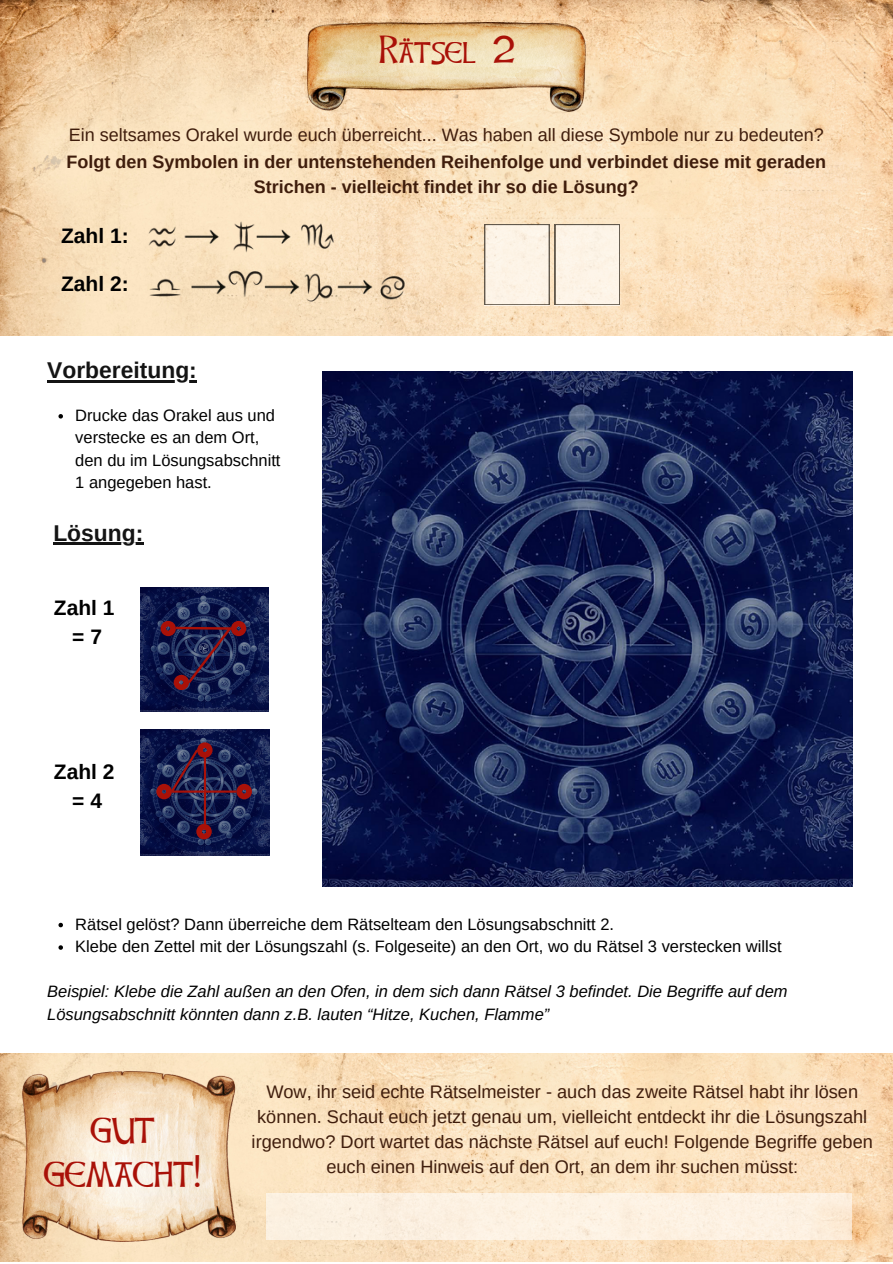
<style>
.page{position:relative;width:893px;height:1264px;background:#fff}
.page>*{position:absolute;margin:0;border:0;box-sizing:border-box;transform-origin:0 0}
.t1{font:41.7px/43.7px "Celtic Hand";color:#a91108;text-align:center}
.t2{font:34.5px "Celtic Hand";color:#a91108}
.t3{font:700 22.8px "Arimo";color:#141414}
.t4{font:700 21px "Arimo";color:#000}
.t5{font:18.15px/24.8px "Arimo";color:#3f1d0c;text-align:center}
.t6{font:700 18px/25px "Arimo";color:#3f1d0c;text-align:center}
.t7{font:18px "Arimo";color:#3f1d0c}
.t8{font:16.5px/22.5px "Arimo";color:#000}
.t9{font:italic 16.5px/22.5px "Arimo";color:#000}
</style>
<div class="page">
<img style="left:0;top:0;width:892px;height:335px">
<img style="left:307px;top:22px;width:278px;height:89px">
<svg style="left:484px;top:224px;width:136px;height:81px;background:#f3e9dc"></svg>
<img style="left:0;top:1053px;width:892px;height:208px">
<img style="left:22px;top:1071px;width:214px;height:170px">
<div style="left:266px;top:1192px;width:585px;height:47px;background:#fdf1e1"></div>
<img style="left:145px;top:211px;width:196px;height:50px">
<img style="left:145px;top:263px;width:268px;height:42px">
<img style="left:322px;top:371px;width:530px;height:515px">
<svg style="left:58px;top:414px;width:5px;height:4px"></svg>
<hr style="left:47px;top:380px;width:150px;height:2px;background:#141414">
<hr style="left:53px;top:543px;width:90px;height:2px;background:#141414">
<img style="left:141px;top:730px;width:129px;height:125px">
<svg style="left:196px;top:824px;width:16px;height:15px"></svg>
<svg style="left:236px;top:783px;width:16px;height:16px"></svg>
<hr style="left:172px;top:790px;width:64px;height:2px;background:#a91108">
<hr style="left:204px;top:755px;width:2px;height:70px;background:#a91108">
<svg style="left:156px;top:742px;width:56px;height:57px;background:#372347"></svg>
<svg style="left:58px;top:922px;width:5px;height:5px"></svg>
<svg style="left:58px;top:945px;width:5px;height:4px"></svg>
<img style="left:141px;top:587px;width:127px;height:124px">
<svg style="left:161px;top:621px;width:85px;height:69px;background:#2e234a"></svg>
<p class="t2" style="left:378px;top:35px;width:138px">Rätsel 2</p>
<p class="t7" style="left:69px;top:124px;width:756px">Ein seltsames Orakel wurde euch überreicht... Was haben all diese Symbole nur zu bedeuten?</p>
<p class="t6" style="left:66px;top:149px;width:761px">Folgt den Symbolen in der untenstehenden Reihenfolge und verbindet diese mit geraden<br>Strichen - vielleicht findet ihr so die Lösung?</p>
<p class="t4" style="left:61px;top:224px;width:69px">Zahl 1:</p>
<p class="t4" style="left:61px;top:272px;width:69px">Zahl 2:</p>
<p class="t3" style="left:47px;top:357px;width:151px">Vorbereitung:</p>
<p class="t8" style="left:75px;top:404px;width:207px">Drucke das Orakel aus und verstecke es an dem Ort, den du im Lösungsabschnitt<br>1 angegeben hast.</p>
<p class="t3" style="left:53px;top:520px;width:91px">Lösung:</p>
<p class="t4" style="left:54px;top:595px;width:62px">Zahl 1</p>
<p class="t4" style="left:72px;top:625px;width:31px">= 7</p>
<p class="t4" style="left:54px;top:760px;width:62px">Zahl 2</p>
<p class="t4" style="left:72px;top:789px;width:31px">= 4</p>
<p class="t8" style="left:75px;top:912px;width:540px">Rätsel gelöst? Dann überreiche dem Rätselteam den Lösungsabschnitt 2.</p>
<p class="t8" style="left:75px;top:935px;width:707px">Klebe den Zettel mit der Lösungszahl (s. Folgeseite) an den Ort, wo du Rätsel 3 verstecken willst</p>
<p class="t9" style="left:47px;top:980px;width:741px">Beispiel: Klebe die Zahl außen an den Ofen, in dem sich dann Rätsel 3 befindet. Die Begriffe auf dem<br>Lösungsabschnitt könnten dann z.B. lauten “Hitze, Kuchen, Flamme”</p>
<p class="t1" style="left:44px;top:1108px;width:159px">gut gemacht!</p>
<p class="t5" style="left:251px;top:1079px;width:622px">Wow, ihr seid echte Rätselmeister - auch das zweite Rätsel habt ihr lösen können. Schaut euch jetzt genau um, vielleicht entdeckt ihr die Lösungszahl irgendwo? Dort wartet das nächste Rätsel auf euch! Folgende Begriffe geben euch einen Hinweis auf den Ort, an dem ihr suchen müsst:</p>
</div>
